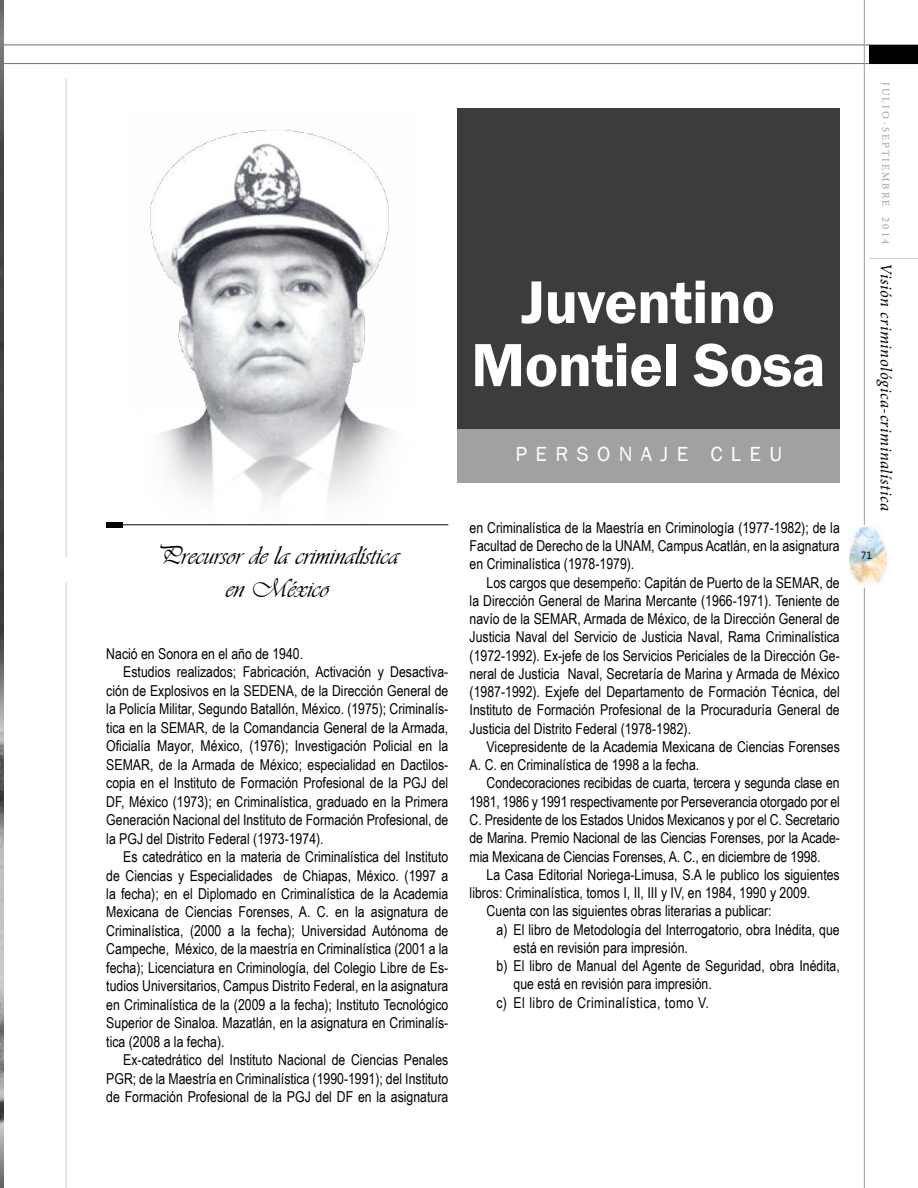
<style>
.page{position:relative;width:918px;height:1188px;background:#fff}
.page>*{position:absolute;margin:0;border:0;box-sizing:border-box;transform-origin:0 0}
.t1{font:600 63px "Franklin Gothic";letter-spacing:-.01em;color:#fff}
.t2{font:600 62.4px "Franklin Gothic";letter-spacing:-.01em;color:#fff}
.t3{font:27px/32.4px "Vivaldii";color:#000;text-align:center}
.t4{font:21px "Franklin Gothic";letter-spacing:.4em;color:#fff}
.t5{font:italic 16.5px "Minion Pro";letter-spacing:.03em;color:#000}
.t6{font:15px/18.3px "Arial Narrow";color:#000;text-align:justify}
.t7{font:15px "Arial Narrow";letter-spacing:.03em;color:#000}
.t8{font:10.5px "Segoe UI";color:#000}
.s1{font-style:normal;font-size:10.5px;color:#9d9d9c}
</style>
<div class="page">
<img style="left:849px;top:527px;width:37px;height:57px">
<hr style="left:870px;top:258px;width:48px;height:1px;background:#cecece">
<hr style="left:0;top:63px;width:918px;height:1px;background:#706f6f">
<hr style="left:0;top:45px;width:918px;height:1px;background:#706f6f">
<hr style="left:864px;top:0;width:1px;height:525px;background:#9d9d9c">
<hr style="left:864px;top:588px;width:1px;height:600px;background:#9d9d9c">
<div style="left:870px;top:45px;width:48px;height:19px;background:#000"></div>
<img style="left:0;top:0;width:4px;height:1188px">
<img style="left:127px;top:130px;width:288px;height:395px">
<hr style="left:66px;top:79px;width:1px;height:478px;background:#cecece">
<hr style="left:66px;top:583px;width:1px;height:605px;background:#cecece">
<hr style="left:108px;top:525px;width:340px;height:1px;background:#000">
<div style="left:106px;top:522px;width:16px;height:6px;background:#000"></div>
<div style="left:457px;top:108px;width:383px;height:321px;background:#3c3c3b"></div>
<div style="left:457px;top:429px;width:383px;height:54px;background:#a1a1a1"></div>
<h2 class="t2" style="left:521px;top:264px;width:255px">Juventino</h2>
<h1 class="t1" style="left:471px;top:326px;width:356px">Montiel Sosa</h1>
<h3 class="t4" style="left:515px;top:441px;width:268px">PERSONAJE CLEU</h3>
<h3 class="t3" style="left:156px;top:540px;width:244px">Precursor de la criminalística en México</h3>
<p class="t6" style="left:106px;top:644px;width:198px">Nació en Sonora en el año de 1940.</p>
<p class="t6" style="left:123px;top:662px;width:327px">Estudios realizados; Fabricación, Activación y Desactiva-</p>
<p class="t6" style="left:106px;top:681px;width:344px">ción de Explosivos en la SEDENA, de la Dirección General de</p>
<p class="t6" style="left:106px;top:699px;width:344px">la Policía Militar, Segundo Batallón, México. (1975); Criminalís-</p>
<p class="t6" style="left:106px;top:718px;width:344px">tica en la SEMAR, de la Comandancia General de la Armada,</p>
<p class="t6" style="left:106px;top:736px;width:344px">Oficialía Mayor, México, (1976); Investigación Policial en la</p>
<p class="t6" style="left:106px;top:755px;width:344px">SEMAR, de la Armada de México; especialidad en Dactilos-</p>
<p class="t6" style="left:106px;top:773px;width:344px">copia en el Instituto de Formación Profesional de la PGJ del</p>
<p class="t6" style="left:106px;top:792px;width:344px">DF, México (1973); en Criminalística, graduado en la Primera</p>
<p class="t6" style="left:106px;top:810px;width:344px">Generación Nacional del Instituto de Formación Profesional, de</p>
<p class="t6" style="left:106px;top:829px;width:219px">la PGJ del Distrito Federal (1973-1974).</p>
<p class="t6" style="left:123px;top:847px;width:327px">Es catedrático en la materia de Criminalística del Instituto</p>
<p class="t6" style="left:106px;top:866px;width:344px">de Ciencias y Especialidades de Chiapas, México. (1997 a</p>
<p class="t6" style="left:106px;top:884px;width:344px">la fecha); en el Diplomado en Criminalística de la Academia</p>
<p class="t6" style="left:106px;top:902px;width:344px">Mexicana de Ciencias Forenses, A. C. en la asignatura de</p>
<p class="t6" style="left:106px;top:921px;width:344px">Criminalística, (2000 a la fecha); Universidad Autónoma de</p>
<p class="t6" style="left:106px;top:939px;width:344px">Campeche, México, de la maestría en Criminalística (2001 a la</p>
<p class="t6" style="left:106px;top:958px;width:344px">fecha); Licenciatura en Criminología, del Colegio Libre de Es-</p>
<p class="t6" style="left:106px;top:976px;width:344px">tudios Universitarios, Campus Distrito Federal, en la asignatura</p>
<p class="t6" style="left:106px;top:995px;width:344px">en Criminalística de la (2009 a la fecha); Instituto Tecnológico</p>
<p class="t6" style="left:106px;top:1013px;width:344px">Superior de Sinaloa. Mazatlán, en la asignatura en Criminalís-</p>
<p class="t6" style="left:106px;top:1032px;width:120px">tica (2008 a la fecha).</p>
<p class="t6" style="left:123px;top:1050px;width:327px">Ex-catedrático del Instituto Nacional de Ciencias Penales</p>
<p class="t6" style="left:106px;top:1069px;width:344px">PGR; de la Maestría en Criminalística (1990-1991); del Instituto</p>
<p class="t6" style="left:106px;top:1087px;width:344px">de Formación Profesional de la PGJ del DF en la asignatura</p>
<p class="t6" style="left:470px;top:518px;width:372px">en Criminalística de la Maestría en Criminología (1977-1982); de la Facultad de Derecho de la UNAM, Campus Acatlán, en la asignatura en Criminalística (1978-1979).</p>
<p class="t6" style="left:470px;top:573px;width:372px;text-indent:17px">Los cargos que desempeño: Capitán de Puerto de la SEMAR, de la Dirección General de Marina Mercante (1966-1971). Teniente de navío de la SEMAR, Armada de México, de la Dirección General de Justicia Naval del Servicio de Justicia Naval, Rama Criminalística (1972-1992). Ex-jefe de los Servicios Periciales de la Dirección Ge&shy;neral de Justicia Naval, Secretaría de Marina y Armada de México (1987-1992). Exjefe del Departamento de Formación Técnica, del Instituto de Formación Profesional de la Procuraduría General de Justicia del Distrito Federal (1978-1982).</p>
<p class="t6" style="left:470px;top:737px;width:372px;text-indent:17px">Vicepresidente de la Academia Mexicana de Ciencias Forenses<br>A. C. en Criminalística de 1998 a la fecha.</p>
<p class="t6" style="left:470px;top:773px;width:372px;text-indent:17px">Condecoraciones recibidas de cuarta, tercera y segunda clase en 1981, 1986 y 1991 respectivamente por Perseverancia otorgado por el C. Presidente de los Estados Unidos Mexicanos y por el C. Secretario de Marina. Premio Nacional de las Ciencias Forenses, por la Acade&shy;mia Mexicana de Ciencias Forenses, A. C., en diciembre de 1998.</p>
<p class="t6" style="left:487px;top:865px;width:355px">La Casa Editorial Noriega-Limusa, S.A le publico los siguientes</p>
<p class="t6" style="left:470px;top:883px;width:342px">libros: Criminalística, tomos I, II, III y IV, en 1984, 1990 y 2009.</p>
<p class="t6" style="left:487px;top:901px;width:287px">Cuenta con las siguientes obras literarias a publicar:</p>
<p class="t6" style="left:497px;top:920px;width:345px">a) El libro de Metodología del Interrogatorio, obra Inédita, que</p>
<p class="t6" style="left:514px;top:938px;width:176px">está en revisión para impresión.</p>
<p class="t6" style="left:497px;top:956px;width:345px">b) El libro de Manual del Agente de Seguridad, obra Inédita,</p>
<p class="t6" style="left:514px;top:974px;width:200px">que está en revisión para impresión.</p>
<p class="t7" style="left:497px;top:991px;width:214px">c) El libro de Criminalística, tomo V.</p>
<p class="t5" style="left:897px;top:82px;width:430px;rotate:90deg"><span class="s1">J U L IO - SE P T I E M B RE 2 0 1 4</span> Visión criminológica-criminalística</p>
<p class="t8" style="left:861px;top:548px;width:13px">71</p>
</div>
